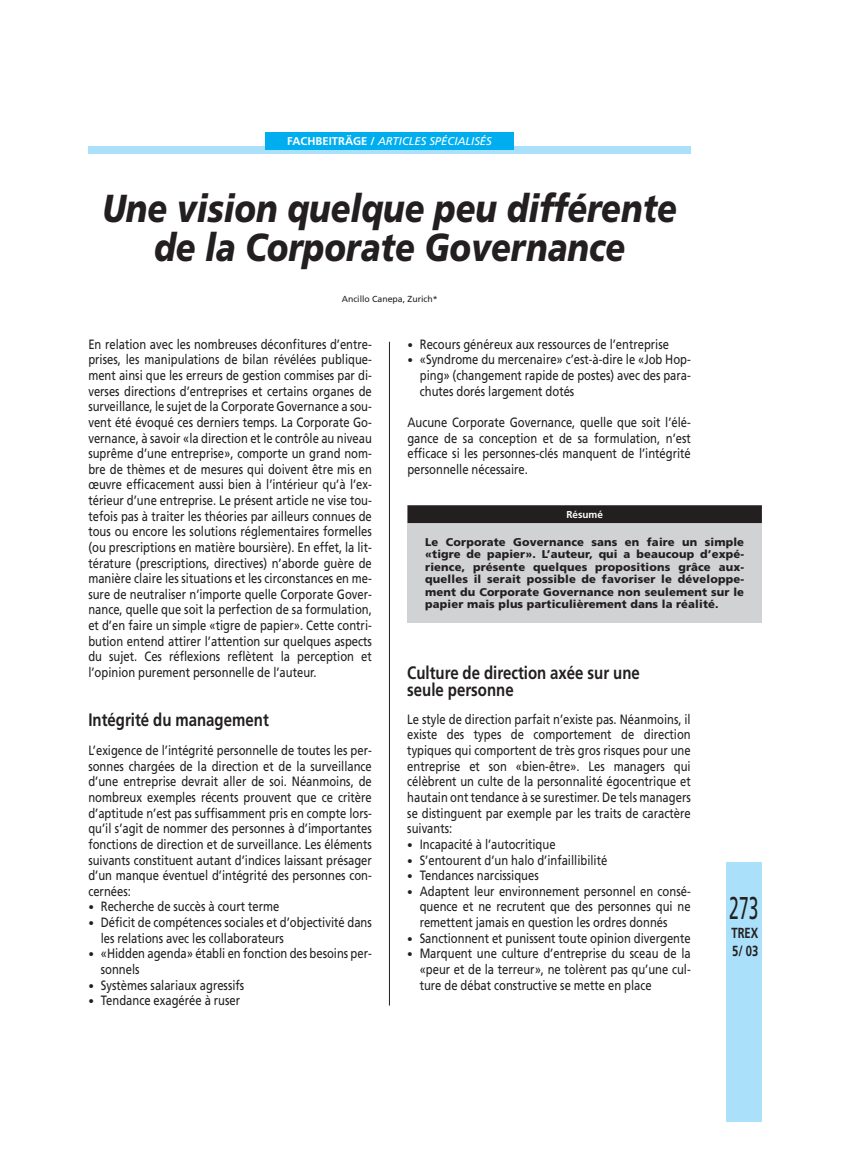
<style>
.page{position:relative;width:850px;height:1169px;background:#fff}
.page>*{position:absolute;margin:0;border:0;box-sizing:border-box;transform-origin:0 0}
.t1{font:italic 900 39px/39.2px "Frutiger";color:#231f20;text-align:center;scale:.83 1}
.t2{font:31.5px "Frutiger";color:#231f20;scale:.56 1}
.t3{font:700 18px/17.5px "Frutiger";color:#231f20;scale:.83 1}
.t4{font:700 14.62px/17.4px "Frutiger";color:#231f20;scale:.77 1}
.t5{font:13.5px/15.6px "Frutiger";color:#231f20;text-align:justify;scale:.83 1}
.t6{font:900 11.25px/12.5px "Frutiger";letter-spacing:.01em;color:#231f20;text-align:justify}
.t7{font:italic 11.25px "Frutiger";color:#fff}
.t8{font:700 10px "Frutiger";color:#fff}
.t9{font:8.75px "Frutiger";color:#231f20}
.s1{font-weight:700;font-style:normal}
.s2{font-size:11.25px}
</style>
<div class="page">
<hr style="left:389px;top:342px;width:1px;height:663px;background:#231f20">
<div style="left:88px;top:146px;width:603px;height:7px;background:#aae0f9"></div>
<div style="left:266px;top:132px;width:248px;height:18px;background:#00aeef"></div>
<div style="left:726px;top:862px;width:36px;height:259px;background:#aae0f9"></div>
<div style="left:408px;top:505px;width:354px;height:118px;background:#d1d2d4"></div>
<div style="left:408px;top:505px;width:354px;height:18px;background:#231f20"></div>
<p class="t7" style="left:287px;top:137px;width:206px"><span class="s1">FACHBEITRÄGE /</span> ARTICLES SPÉCIALISÉS</p>
<h1 class="t1" style="left:102px;top:191px;width:694px">Une vision quelque peu différente de la Corporate Governance</h1>
<p class="t9" style="left:342px;top:295px;width:98px">Ancillo Canepa, Zurich*</p>
<p class="t5" style="left:88px;top:337px;width:343px">En relation avec les nombreuses déconfitures d’entre&shy;prises, les manipulations de bilan révélées publique&shy;ment ainsi que les erreurs de gestion commises par di&shy;verses directions d’entreprises et certains organes de surveillance, le sujet de la Corporate Governance a sou&shy;vent été évoqué ces derniers temps. La Corporate Go&shy;vernance, à savoir «la direction et le contrôle au niveau suprême d’une entreprise», comporte un grand nom&shy;bre de thèmes et de mesures qui doivent être mis en œuvre efficacement aussi bien à l’intérieur qu’à l’ex&shy;térieur d’une entreprise. Le présent article ne vise tou&shy;tefois pas à traiter les théories par ailleurs connues de tous ou encore les solutions réglementaires formelles (ou prescriptions en matière boursière). En effet, la lit&shy;térature (prescriptions, directives) n’aborde guère de manière claire les situations et les circonstances en me&shy;sure de neutraliser n’importe quelle Corporate Gover&shy;nance, quelle que soit la perfection de sa formulation, et d’en faire un simple «tigre de papier». Cette contri&shy;bution entend attirer l’attention sur quelques aspects du sujet. Ces réflexions reflètent la perception et l’opinion purement personnelle de l’auteur.</p>
<h3 class="t3" style="left:88px;top:712px;width:219px">Intégrité du management</h3>
<p class="t5" style="left:88px;top:744px;width:343px">L’exigence de l’intégrité personnelle de toutes les per&shy;sonnes chargées de la direction et de la surveillance d’une entreprise devrait aller de soi. Néanmoins, de nombreux exemples récents prouvent que ce critère d’aptitude n’est pas suffisamment pris en compte lors&shy;qu’il s’agit de nommer des personnes à d’importantes fonctions de direction et de surveillance. Les éléments suivants constituent autant d’indices laissant présager d’un manque éventuel d’intégrité des personnes con&shy;cernées:</p>
<p class="t5" style="left:88px;top:900px;width:232px"><span class="s2">•</span> Recherche de succès à court terme</p>
<p class="t5" style="left:101px;top:915px;width:328px;text-indent:-12px"><span class="s2">•</span> Déficit de compétences sociales et d’objectivité dans les relations avec les collaborateurs</p>
<p class="t5" style="left:101px;top:947px;width:328px;text-indent:-12px"><span class="s2">•</span> «Hidden agenda» établi en fonction des besoins per&shy;sonnels</p>
<p class="t5" style="left:88px;top:978px;width:189px"><span class="s2">•</span> Systèmes salariaux agressifs</p>
<p class="t5" style="left:88px;top:994px;width:184px"><span class="s2">•</span> Tendance exagérée à ruser</p>
<p class="t5" style="left:407px;top:337px;width:317px"><span class="s2">•</span> Recours généreux aux ressources de l’entreprise</p>
<p class="t5" style="left:420px;top:353px;width:328px;text-indent:-12px"><span class="s2">•</span> «Syndrome du mercenaire» c’est-à-dire le «Job Hop&shy;ping» (changement rapide de postes) avec des para&shy;chutes dorés largement dotés</p>
<p class="t5" style="left:407px;top:415px;width:343px">Aucune Corporate Governance, quelle que soit l’élé&shy;gance de sa conception et de sa formulation, n’est efficace si les personnes-clés manquent de l’intégrité personnelle nécessaire.</p>
<p class="t8" style="left:566px;top:510px;width:38px">Résumé</p>
<p class="t6" style="left:425px;top:536px;width:320px">Le Corporate Governance sans en faire un simple «tigre de papier». L’auteur, qui a beaucoup d’expé&shy;rience, présente quelques propositions grâce aux&shy;quelles il serait possible de favoriser le développe&shy;ment du Corporate Governance non seulement sur le papier mais plus particulièrement dans la réalité.</p>
<h3 class="t3" style="left:407px;top:665px;width:282px">Culture de direction axée sur une seule personne</h3>
<p class="t5" style="left:407px;top:712px;width:343px">Le style de direction parfait n’existe pas. Néanmoins, il existe des types de comportement de direction typiques qui comportent de très gros risques pour une entreprise et son «bien-être». Les managers qui célèbrent un culte de la personnalité égocentrique et hautain ont tendance à se surestimer. De tels managers se distinguent par exemple par les traits de caractère suivants:</p>
<p class="t5" style="left:407px;top:837px;width:180px"><span class="s2">•</span> Incapacité à l’autocritique</p>
<p class="t5" style="left:407px;top:853px;width:243px"><span class="s2">•</span> S’entourent d’un halo d’infaillibilité</p>
<p class="t5" style="left:407px;top:869px;width:160px"><span class="s2">•</span> Tendances narcissiques</p>
<p class="t5" style="left:420px;top:884px;width:328px;text-indent:-12px"><span class="s2">•</span> Adaptent leur environnement personnel en consé&shy;quence et ne recrutent que des personnes qui ne remettent jamais en question les ordres donnés</p>
<p class="t5" style="left:407px;top:931px;width:343px"><span class="s2">•</span> Sanctionnent et punissent toute opinion divergente</p>
<p class="t5" style="left:420px;top:947px;width:328px;text-indent:-12px"><span class="s2">•</span> Marquent une culture d’entreprise du sceau de la «peur et de la terreur», ne tolèrent pas qu’une cul&shy;ture de débat constructive se mette en place</p>
<h2 class="t2" style="left:729px;top:895px;width:54px">273</h2>
<p class="t4" style="left:731px;top:925px;width:36px">TREX<br>5/ 03</p>
</div>
